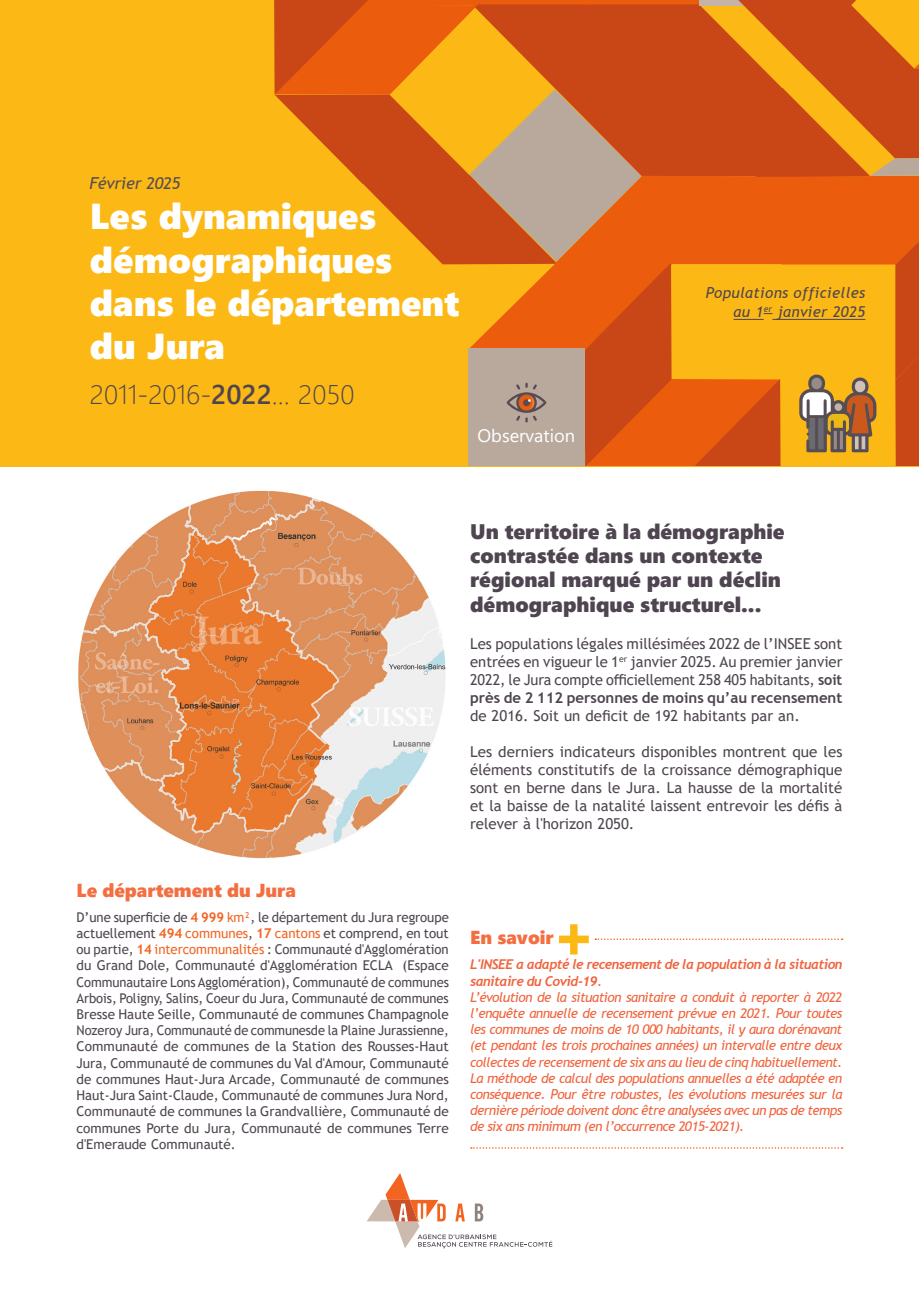
<style>
.page{position:relative;width:919px;height:1289px;background:#fff}
.page>*{position:absolute;margin:0;border:0;box-sizing:border-box;transform-origin:0 0}
.t1{font:36px/43.2px "Segoe UI Black";color:#fff}
.t2{font:300 27px "Segoe UI";color:#4f4550}
.t3{font:21px/24px "Segoe UI Black";color:#4f4550}
.t4{font:18.75px "Segoe UI Black";color:#f36f42}
.t5{font:18px "Segoe UI";color:#fff}
.t6{font:italic 16.5px "Trebuchet MS";letter-spacing:-.01em;color:#574d54}
.t7{font:15px/18px "Trebuchet MS";color:#4f4550;text-align:justify}
.t8{font:italic 15px/19.2px "Trebuchet MS";letter-spacing:.025em;color:#4f4550;text-align:right}
.t9{font:13.5px/16.2px "Trebuchet MS";color:#4f4550;text-align:justify}
.t10{font:italic 13.5px/16.2px "Trebuchet MS";letter-spacing:-.04em;color:#f1633d;text-align:justify}
.t11{font:italic 700 13.5px/16.2px "Trebuchet";letter-spacing:-.04em;color:#f1633d}
.s1{font-weight:600}
.s2{font-weight:700;color:#f36421}
.s3{color:#f36421}
.s4{font-weight:700}
</style>
<div class="page">
<div style="left:0;top:0;width:918px;height:466px;background:#fcb814"></div>
<svg style="left:274px;top:0;width:644px;height:466px"></svg>
<svg style="left:471px;top:1147px;width:371px;height:1px"></svg>
<svg style="left:595px;top:938px;width:247px;height:2px"></svg>
<svg style="left:559px;top:924px;width:29px;height:30px"></svg>
<img style="left:78px;top:490px;width:368px;height:369px">
<svg style="left:367px;top:1173px;width:185px;height:75px"></svg>
<p class="t6" style="left:89px;top:172px;width:93px">Février 2025</p>
<h1 class="t1" style="left:90px;top:193px;width:371px">Les dynamiques démographiques dans le département du Jura</h1>
<h2 class="t2" style="left:90px;top:369px;width:266px">2011-2016-<span class="s1">2022</span>... 2050</h2>
<h3 class="t5" style="left:477px;top:418px;width:99px">Observation</h3>
<p class="t8" style="left:705px;top:283px;width:161px">Populations officielles au 1<sup>er</sup> janvier 2025</p>
<h3 class="t4" style="left:77px;top:876px;width:221px">Le département du Jura</h3>
<p class="t9" style="left:77px;top:908px;width:374px">D’une superficie de <span class="s2">4 999</span> <span class="s3">km²</span>, le département du Jura regroupe actuellement <span class="s2">494</span> <span class="s3">communes</span>, <span class="s2">17</span> <span class="s3">cantons</span> et comprend, en tout ou partie, <span class="s2">14</span> <span class="s3">intercommunalités</span> : Communauté d'Agglomération du Grand Dole, Communauté d'Agglomération ECLA (Espace Communautaire Lons Agglomération), Communauté de communes Arbois, Poligny, Salins, Coeur du Jura, Communauté de communes Bresse Haute Seille, Communauté de communes Champagnole Nozeroy Jura, Communauté de communesde la Plaine Jurassienne, Communauté de communes de la Station des Rousses-Haut Jura, Communauté de communes du Val d'Amour, Communauté de communes Haut-Jura Arcade, Communauté de communes Haut-Jura Saint-Claude, Communauté de communes Jura Nord, Communauté de communes la Grandvallière, Communauté de communes Porte du Jura, Communauté de communes Terre d'Emeraude Communauté.</p>
<h3 class="t3" style="left:470px;top:518px;width:316px">Un territoire à la démographie contrastée dans un contexte régional marqué par un déclin démographique structurel...</h3>
<p class="t7" style="left:470px;top:635px;width:374px">Les populations légales millésimées 2022 de l’INSEE sont entrées en vigueur le 1<sup>er</sup> janvier 2025. Au premier janvier 2022, le Jura compte officiellement 258 405 habitants, <span class="s4">soit près de 2 112 personnes de moins qu’au recensement</span></p>
<p class="t7" style="left:470px;top:707px;width:331px">de 2016. Soit un deficit de 192 habitants par an.</p>
<p class="t7" style="left:470px;top:743px;width:374px">Les derniers indicateurs disponibles montrent que les éléments constitutifs de la croissance démographique sont en berne dans le Jura. La hausse de la mortalité et la baisse de la natalité laissent entrevoir les défis à relever à l'horizon 2050.</p>
<h3 class="t4" style="left:470px;top:923px;width:85px">En savoir</h3>
<p class="t11" style="left:470px;top:956px;width:374px">L'INSEE a adapté le recensement de la population à la situation sanitaire du Covid-19.</p>
<p class="t10" style="left:470px;top:988px;width:374px">L’évolution de la situation sanitaire a conduit à reporter à 2022 l’enquête annuelle de recensement prévue en 2021. Pour toutes les communes de moins de 10 000 habitants, il y aura dorénavant (et pendant les trois prochaines années) un intervalle entre deux collectes de recensement de six ans au lieu de cinq habituellement.<br>La méthode de calcul des populations annuelles a été adaptée en conséquence. Pour être robustes, les évolutions mesurées sur la dernière période doivent donc être analysées avec un pas de temps de six ans minimum (en l’occurrence 2015-2021).</p>
</div>
